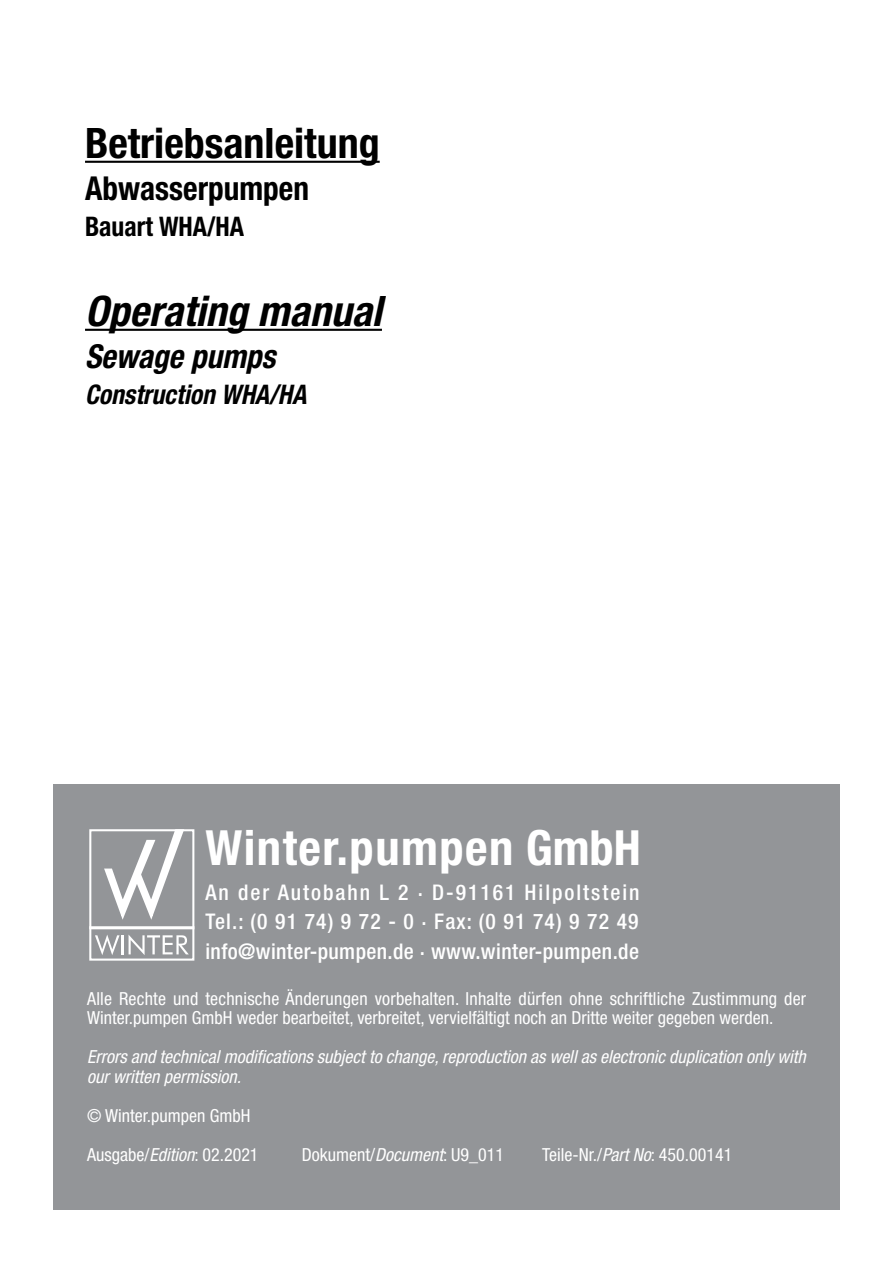
<style>
.page{position:relative;width:893px;height:1263px;background:#fff}
.page>*{position:absolute;margin:0;border:0;box-sizing:border-box;transform-origin:0 0}
.t1{font:700 condensed 48.6px "Helvetica Neue LT Std";letter-spacing:.03em;color:#fff}
.t2{font:700 condensed 42px "Helvetica Neue LT Std";color:#000}
.t3{font:italic 700 condensed 42px "Helvetica Neue LT Std";color:#000}
.t4{font:700 condensed 33px "Helvetica Neue LT Std";color:#000;scale:.95 1}
.t5{font:italic 700 condensed 33px "Helvetica Neue LT Std";color:#000;scale:.95 1}
.t6{font:italic 700 condensed 27px "Helvetica Neue LT Std";color:#000;scale:.95 1}
.t7{font:700 condensed 27px "Helvetica Neue LT Std";color:#000;scale:.95 1}
.t8{font:500 condensed 21.6px/29.7px "Helvetica Neue LT Std";letter-spacing:.02em;color:#fff;text-align:justify}
.t9{font:condensed 18px/19.5px "Helvetica Neue LT Std";color:#fff}
.t10{font:italic condensed 18px/19.5px "Helvetica Neue LT Std";color:#fff}
.s1{font-style:italic}
</style>
<div class="page">
<div style="left:53px;top:784px;width:787px;height:426px;background:#939598"></div>
<svg style="left:95px;top:935px;width:94px;height:20px"></svg>
<svg style="left:104px;top:832px;width:79px;height:88px"></svg>
<hr style="left:89px;top:926px;width:105px;height:3px;background:#fff">
<div style="left:89px;top:829px;width:105px;height:132px;border:2px solid #fff"></div>
<hr style="left:85px;top:161px;width:295px;height:2px;background:#000">
<hr style="left:85px;top:329px;width:297px;height:2px;background:#000">
<h2 class="t2" style="left:85px;top:117px;width:296px">Betriebsanleitung</h2>
<h3 class="t4" style="left:85px;top:168px;width:237px">Abwasserpumpen</h3>
<h3 class="t7" style="left:85px;top:210px;width:169px">Bauart WHA/HA</h3>
<h2 class="t3" style="left:85px;top:285px;width:298px">Operating manual</h2>
<h3 class="t5" style="left:85px;top:336px;width:202px">Sewage pumps</h3>
<h3 class="t6" style="left:85px;top:378px;width:234px">Construction WHA/HA</h3>
<h1 class="t1" style="left:205px;top:818px;width:437px">Winter.pumpen GmbH</h1>
<p class="t8" style="left:205px;top:877px;width:436px">An der Autobahn L 2 . D-91161 Hilpoltstein Tel.: (0 91 74) 9 72 - 0 . Fax: (0 91 74) 9 72 49 info@winter-pumpen.de . www.winter-pumpen.de</p>
<p class="t9" style="left:87px;top:988px;width:721px">Alle Rechte und technische Änderungen vorbehalten. Inhalte dürfen ohne schriftliche Zustimmung der<br>Winter.pumpen GmbH weder bearbeitet, verbreitet, vervielfältigt noch an Dritte weiter gegeben werden.</p>
<p class="t10" style="left:87px;top:1047px;width:720px">Errors and technical modifications subject to change, reproduction as well as electronic duplication only with our written permission.</p>
<p class="t9" style="left:87px;top:1096px;width:173px;line-height:39px">© Winter.pumpen GmbH<br>Ausgabe/<span class="s1">Edition</span>: 02.2021</p>
<p class="t9" style="left:302px;top:1144px;width:204px">Dokument/<span class="s1">Document</span>: U9_011</p>
<p class="t9" style="left:542px;top:1144px;width:192px">Teile-Nr./<span class="s1">Part No</span>: 450.00141</p>
</div>
